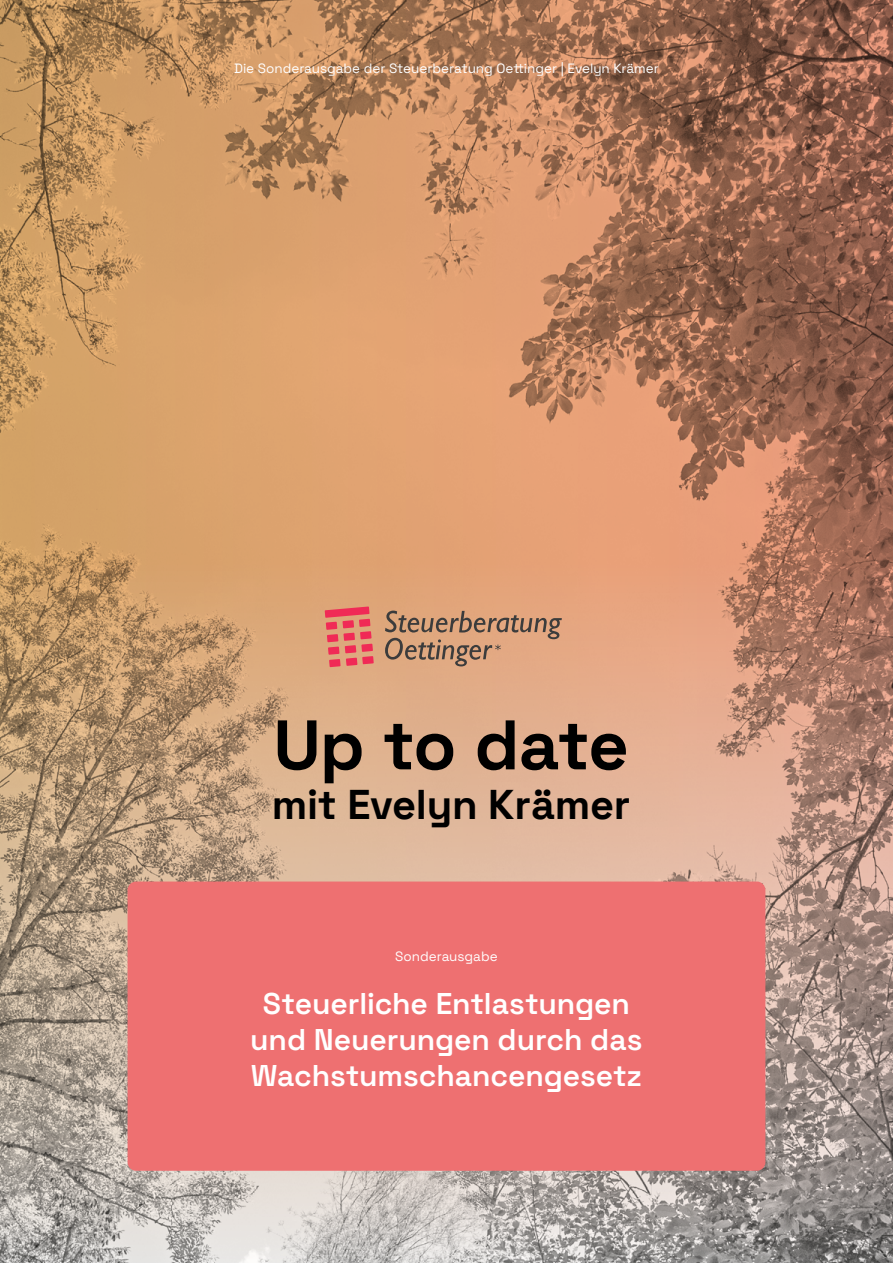
<style>
.page{position:relative;width:893px;height:1263px;background:#fff}
.page>*{position:absolute;margin:0;border:0;box-sizing:border-box;transform-origin:0 0}
.t1{font:700 69.9px "Space Grotesk";letter-spacing:-.025em;color:#000}
.t2{font:700 41.7px "Space Grotesk";letter-spacing:-.005em;color:#000}
.t3{font:600 30px/36px "Space Grotesk";letter-spacing:-.005em;color:#fff;text-align:center}
.t4{font:13.5px "Space Grotesk";color:#fff}
</style>
<div class="page">
<img style="left:0;top:0;width:893px;height:1263px">
<svg style="left:325px;top:606px;width:49px;height:61px;background:#e5716b"></svg>
<svg style="left:385px;top:611px;width:177px;height:55px;background:#c09172"></svg>
<div style="left:128px;top:881px;width:637px;height:290px;background:#ee7071;border-radius:9px"></div>
<p class="t4" style="left:234px;top:58px;width:426px">Die Sonderausgabe der Steuerberatung Oettinger | Evelyn Krämer</p>
<h1 class="t1" style="left:273px;top:694px;width:357px">Up to date</h1>
<h2 class="t2" style="left:272px;top:774px;width:360px">mit Evelyn Krämer</h2>
<p class="t4" style="left:395px;top:947px;width:104px">Sonderausgabe</p>
<h3 class="t3" style="left:250px;top:984px;width:394px">Steuerliche Entlastungen und Neuerungen durch das<br>Wachstumschancengesetz</h3>
</div>
